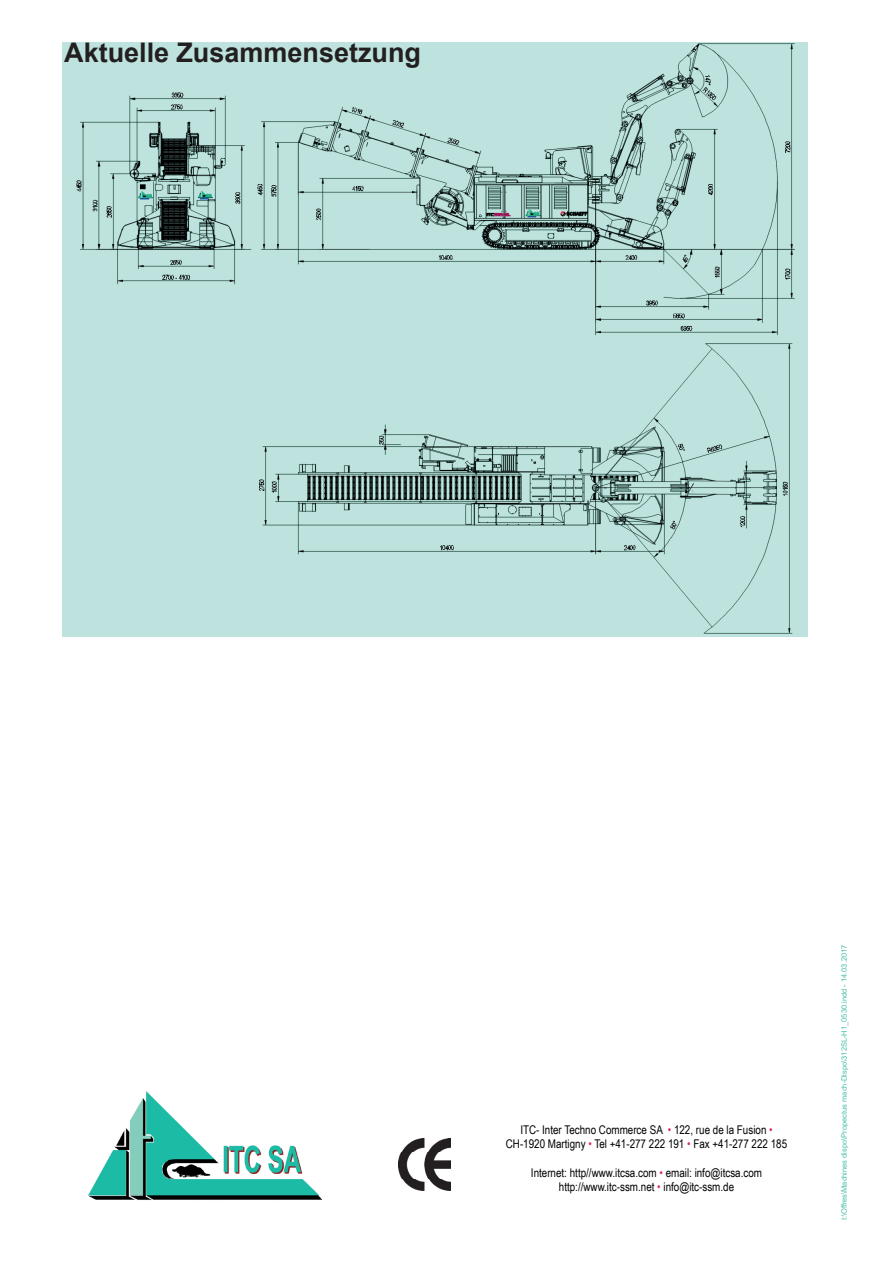
<style>
.page{position:relative;width:893px;height:1263px;background:#fff}
.page>*{position:absolute;margin:0;border:0;box-sizing:border-box;transform-origin:0 0}
.t1{font:700 27px "Arial";color:#231f20}
.t2{font:12px/14.4px "Arial Narrow";color:#000001;text-align:center}
.t3{font:7.5px "Arial";color:#49bfa7}
.s1{color:#d92d57}
</style>
<div class="page">
<img style="left:399px;top:1139px;width:52px;height:52px">
<img style="left:88px;top:1092px;width:234px;height:108px">
<img style="left:63px;top:43px;width:744px;height:593px">
<h1 class="t1" style="left:64px;top:34px;width:358px">Aktuelle Zusammensetzung</h1>
<p class="t2" style="left:506px;top:1122px;width:283px">ITC- Inter Techno Commerce SA <span class="s1">•</span> 122, rue de la Fusion <span class="s1">•<br></span>CH-1920 Martigny <span class="s1">•</span> Tel +41-277 222 191 <span class="s1">•</span> Fax +41-277 222 185</p>
<p class="t2" style="left:531px;top:1165px;width:233px">Internet: http//www.itcsa.com <span class="s1">•</span> email: info@itcsa.com http://www.itc-ssm.net <span class="s1">•</span> info@itc-ssm.de</p>
<p class="t3" style="left:839px;top:1220px;width:277px;rotate:-90deg">I:\Offres\Machines dispo\Propectus mach-Dispo\312SL-H1_0530.indd - 14.03.2017</p>
</div>
